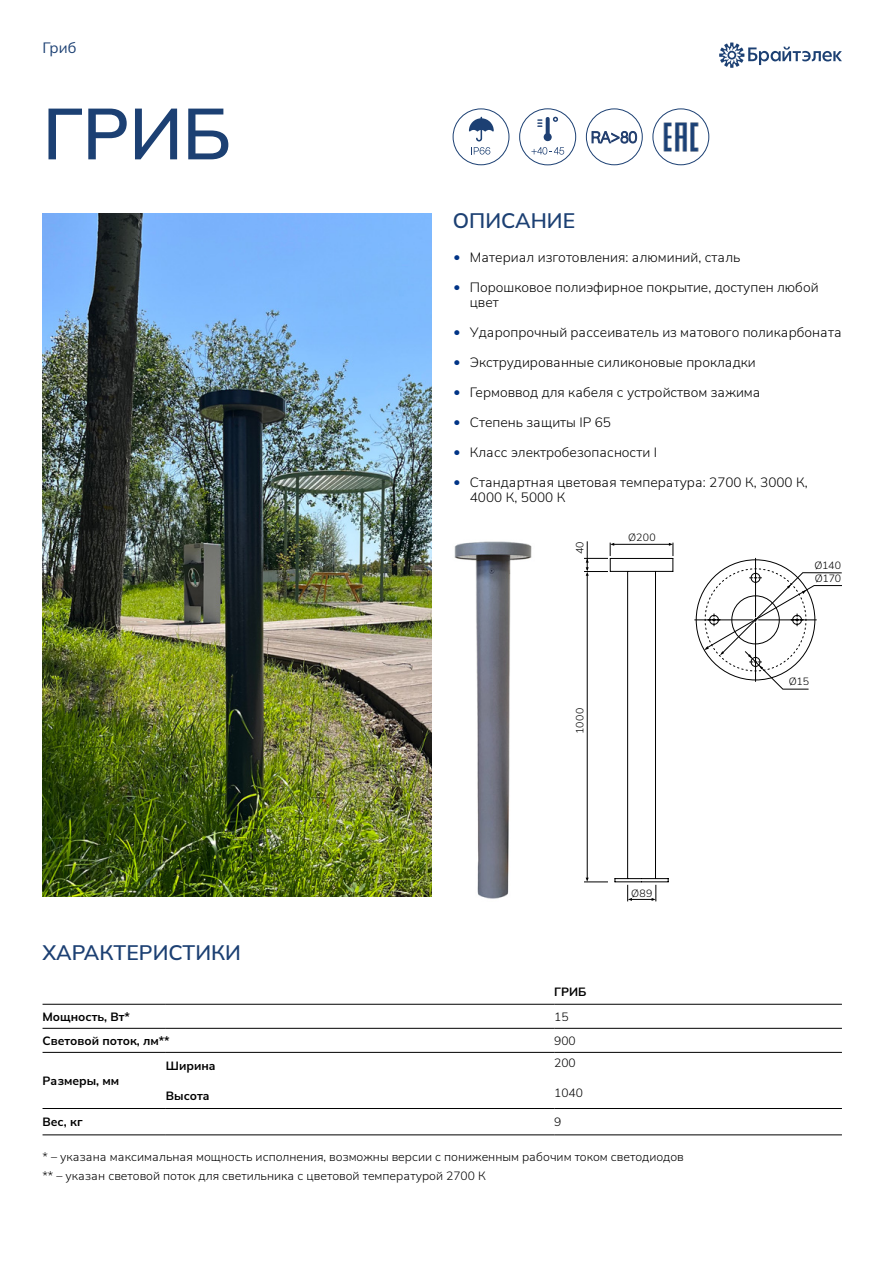
<style>
.page{position:relative;width:893px;height:1263px;background:#fff}
.page>*{position:absolute;margin:0;border:0;box-sizing:border-box;transform-origin:0 0}
.t1{font:500 72px "Winston";color:#1c4073}
.t2{font:500 21px "Winston";color:#1c4073}
.t3{font:15px "Winston";color:#1c4073}
.t4{font:300 13.5px/15px "Winston";color:#000}
.t5{font:300 12px/19.2px "Winston";color:#000}
.t6{font:600 12px "Winston";color:#000}
.t7{font:300 10.5px "Winston";letter-spacing:.01em;color:#000}
.t8{font:300 10.5px/13px "Winston";letter-spacing:-.01em;color:#000}
.s1{font-family:"Segoe UI";font-size:21px;color:#003486}
</style>
<div class="page">
<img style="left:454px;top:541px;width:78px;height:358px">
<img style="left:43px;top:214px;width:389px;height:682px">
<hr style="left:755px;top:558px;width:1px;height:59px;background:#000">
<hr style="left:695px;top:620px;width:58px;height:1px;background:#000">
<hr style="left:655px;top:571px;width:1px;height:307px;background:#000">
<hr style="left:627px;top:571px;width:1px;height:307px;background:#000">
<hr style="left:610px;top:571px;width:63px;height:1px;background:#000">
<hr style="left:610px;top:558px;width:63px;height:1px;background:#000">
<hr style="left:587px;top:574px;width:1px;height:305px;background:#000">
<hr style="left:613px;top:544px;width:57px;height:1px;background:#000">
<svg style="left:669px;top:543px;width:5px;height:28px"></svg>
<svg style="left:584px;top:541px;width:30px;height:35px"></svg>
<svg style="left:584px;top:878px;width:24px;height:5px"></svg>
<svg style="left:615px;top:878px;width:54px;height:23px"></svg>
<svg style="left:696px;top:559px;width:146px;height:131px"></svg>
<div style="left:453px;top:109px;width:56px;height:56px;border:1px solid #1c4073;border-radius:50%"></div>
<svg style="left:469px;top:117px;width:25px;height:24px"></svg>
<div style="left:586px;top:109px;width:56px;height:56px;border:1px solid #1c4073;border-radius:50%"></div>
<svg style="left:592px;top:131px;width:45px;height:12px"></svg>
<div style="left:653px;top:109px;width:56px;height:56px;border:1px solid #1c4073;border-radius:50%"></div>
<img style="left:663px;top:122px;width:36px;height:30px">
<div style="left:519px;top:109px;width:57px;height:56px;border:1px solid #1c4073;border-radius:50%"></div>
<svg style="left:531px;top:147px;width:33px;height:8px"></svg>
<svg style="left:537px;top:117px;width:21px;height:24px"></svg>
<svg style="left:473px;top:147px;width:17px;height:8px"></svg>
<svg style="left:719px;top:43px;width:123px;height:25px"></svg>
<hr style="left:43px;top:1004px;width:123px;height:1px;background:#000">
<hr style="left:166px;top:1004px;width:388px;height:1px;background:#000">
<hr style="left:43px;top:1028px;width:123px;height:1px;background:#000">
<hr style="left:166px;top:1028px;width:388px;height:1px;background:#000">
<hr style="left:554px;top:1028px;width:288px;height:1px;background:#000">
<hr style="left:43px;top:1052px;width:123px;height:1px;background:#000">
<hr style="left:43px;top:1134px;width:123px;height:1px;background:#000">
<hr style="left:166px;top:1134px;width:388px;height:1px;background:#000">
<hr style="left:166px;top:1052px;width:388px;height:1px;background:#000">
<hr style="left:554px;top:1004px;width:288px;height:1px;background:#000">
<hr style="left:554px;top:1052px;width:288px;height:1px;background:#000">
<hr style="left:554px;top:1134px;width:288px;height:1px;background:#000">
<hr style="left:43px;top:1108px;width:123px;height:1px;background:#000">
<hr style="left:166px;top:1108px;width:388px;height:1px;background:#000">
<hr style="left:554px;top:1108px;width:288px;height:1px;background:#000">
<p class="t3" style="left:43px;top:37px;width:35px">Гриб</p>
<h1 class="t1" style="left:43px;top:84px;width:190px">ГРИБ</h1>
<h2 class="t2" style="left:43px;top:938px;width:200px">ХАРАКТЕРИСТИКИ</h2>
<h2 class="t2" style="left:453px;top:206px;width:124px">ОПИСАНИЕ</h2>
<p class="t4" style="left:453px;top:250px;width:289px"><span class="s1">•</span> Материал изготовления: алюминий, сталь</p>
<p class="t4" style="left:470px;top:280px;width:350px;text-indent:-17px"><span class="s1">•</span> Порошковое полиэфирное покрытие, доступен любой цвет</p>
<p class="t4" style="left:453px;top:325px;width:391px"><span class="s1">•</span> Ударопрочный рассеиватель из матового поликарбоната</p>
<p class="t4" style="left:453px;top:355px;width:304px"><span class="s1">•</span> Экструдированные силиконовые прокладки</p>
<p class="t4" style="left:453px;top:385px;width:309px"><span class="s1">•</span> Гермoввод для кабеля с устройством зажима</p>
<p class="t4" style="left:453px;top:415px;width:160px"><span class="s1">•</span> Степень защиты IP 65</p>
<p class="t4" style="left:453px;top:445px;width:206px"><span class="s1">•</span> Класс электробезопасности I</p>
<p class="t4" style="left:470px;top:475px;width:339px;text-indent:-17px"><span class="s1">•</span> Стандартная цветовая температура: 2700 К, 3000 К,<br>4000 К, 5000 К</p>
<p class="t7" style="left:573px;top:554px;width:15px;rotate:-90deg">40</p>
<p class="t7" style="left:628px;top:530px;width:29px">Ø200</p>
<p class="t7" style="left:573px;top:734px;width:28px;rotate:-90deg">1000</p>
<p class="t6" style="left:554px;top:984px;width:34px">ГРИБ</p>
<p class="t7" style="left:631px;top:886px;width:23px">Ø89</p>
<p class="t8" style="left:814px;top:558px;width:28px">Ø140<br>Ø170</p>
<p class="t7" style="left:789px;top:674px;width:22px">Ø15</p>
<p class="t6" style="left:43px;top:1008px;width:89px">Мощность, Вт*</p>
<p class="t5" style="left:554px;top:1006px;width:16px">15</p>
<p class="t6" style="left:43px;top:1032px;width:129px">Световой поток, лм**</p>
<p class="t5" style="left:554px;top:1030px;width:23px">900</p>
<p class="t6" style="left:43px;top:1072px;width:78px">Размеры, мм</p>
<p class="t5" style="left:554px;top:1053px;width:23px">200</p>
<p class="t5" style="left:554px;top:1083px;width:30px">1040</p>
<p class="t6" style="left:166px;top:1057px;width:52px">Ширина</p>
<p class="t6" style="left:166px;top:1087px;width:46px">Высота</p>
<p class="t6" style="left:43px;top:1113px;width:42px">Вес, кг</p>
<p class="t5" style="left:554px;top:1112px;width:9px">9</p>
<p class="t5" style="left:43px;top:1147px;width:643px">* – указана максимальная мощность исполнения, возможны версии с пониженным рабочим током светодиодов ** – указан световой поток для светильника с цветовой температурой 2700 К</p>
</div>
